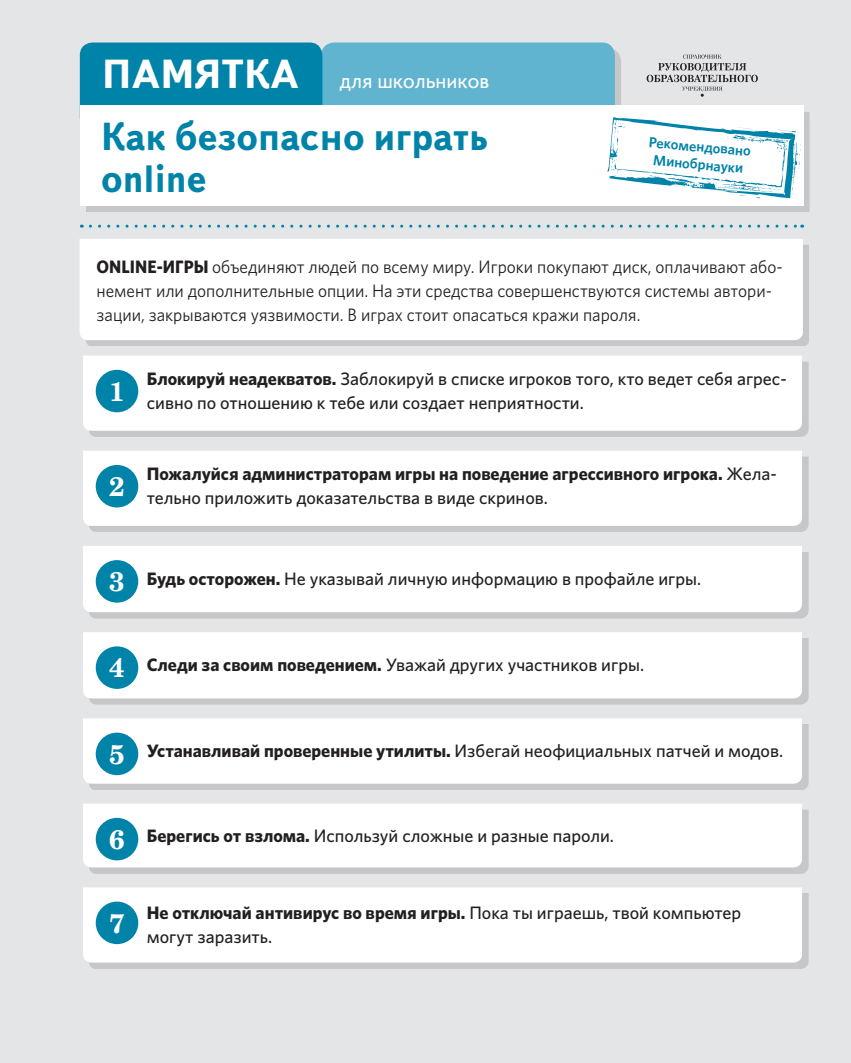
<style>
.page{position:relative;width:851px;height:1063px;background:#fff}
.page>*{position:absolute;margin:0;border:0;box-sizing:border-box;transform-origin:0 0}
.t1{font:700 40.5px "Text Book C";color:#fff}
.t2{font:700 39px/42px "Text Book C";color:#0083a9}
.t3{font:700 27px "Century Schlbk Cyr";color:#fff}
.t4{font:21px "Text Book C";color:#fff}
._01{font:500 18px/24px "Whitney";color:#231f20}
._01-2{font:18px/24px "Whitney";color:#231f20;scale:.96 1}
._01-3{font:700 18px/24px "Whitney";color:#231f20}
.t5{font:600 14.55px/17.5px "Whitney";color:#0083a9;text-align:center}
.s1{font-weight:700}
.s2{font-weight:500}
</style>
<div class="page">
<div style="left:0;top:0;width:850px;height:1063px;background:#e4e5e7"></div>
<div style="left:86px;top:48px;width:723px;height:164px;background:#231f20;opacity:.15"></div>
<div style="left:321px;top:43px;width:293px;height:87px;background:#60b4cf;border-radius:13px"></div>
<div style="left:80px;top:43px;width:242px;height:87px;background:#0083a9;border-radius:13px"></div>
<div style="left:80px;top:106px;width:723px;height:100px;background:#fff"></div>
<svg style="left:90px;top:225px;width:712px;height:3px"></svg>
<svg style="left:646px;top:55px;width:111px;height:42px"></svg>
<svg style="left:607px;top:117px;width:193px;height:82px"></svg>
<div style="left:85px;top:245px;width:724px;height:101px;background:#c7c7c9"></div>
<div style="left:80px;top:239px;width:722px;height:101px;background:#fff"></div>
<div style="left:89px;top:362px;width:719px;height:75px;background:#c7c7c9"></div>
<div style="left:83px;top:356px;width:718px;height:75px;background:#fff"></div>
<div style="left:96px;top:370px;width:42px;height:42px;background:#0083a9;border-radius:50%"></div>
<div style="left:89px;top:457px;width:719px;height:75px;background:#c7c7c9"></div>
<div style="left:83px;top:451px;width:718px;height:75px;background:#fff"></div>
<div style="left:96px;top:465px;width:42px;height:42px;background:#0083a9;border-radius:50%"></div>
<div style="left:89px;top:552px;width:719px;height:66px;background:#c7c7c9"></div>
<div style="left:83px;top:546px;width:718px;height:66px;background:#fff"></div>
<div style="left:96px;top:560px;width:42px;height:43px;background:#0083a9;border-radius:50%"></div>
<div style="left:89px;top:638px;width:719px;height:67px;background:#231f20;opacity:.15"></div>
<div style="left:83px;top:632px;width:718px;height:66px;background:#fff"></div>
<div style="left:96px;top:646px;width:42px;height:43px;background:#0083a9;border-radius:50%"></div>
<div style="left:89px;top:724px;width:719px;height:66px;background:#c7c7c9"></div>
<div style="left:83px;top:718px;width:718px;height:66px;background:#fff"></div>
<div style="left:96px;top:733px;width:42px;height:42px;background:#0083a9;border-radius:50%"></div>
<div style="left:89px;top:809px;width:719px;height:65px;background:#231f20;opacity:.15"></div>
<div style="left:83px;top:804px;width:718px;height:63px;background:#fff"></div>
<div style="left:96px;top:818px;width:42px;height:42px;background:#0083a9;border-radius:50%"></div>
<div style="left:89px;top:893px;width:719px;height:76px;background:#c7c7c9"></div>
<div style="left:83px;top:887px;width:718px;height:76px;background:#fff"></div>
<div style="left:96px;top:902px;width:42px;height:42px;background:#0083a9;border-radius:50%"></div>
<p class="t1" style="left:102px;top:51px;width:198px">ПАМЯТКА</p>
<p class="t4" style="left:339px;top:70px;width:151px">для школьников</p>
<p class="t2" style="left:101px;top:116px;width:388px">Как безопасно играть online</p>
<p class="t5" style="left:649px;top:133px;width:104px;rotate:5deg">Рекомендовано<br>Минобрнауки</p>
<p class="_01-2" style="left:97px;top:254px;width:716px"><span class="s1">ONLINE-ИГРЫ</span> объединяют людей по всему миру. Игроки покупают диск, оплачивают або&shy;немент или дополнительные опции. На эти средства совершенствуются системы автори&shy;зации, закрываются уязвимости. В играх стоит опасаться кражи пароля.</p>
<p class="t3" style="left:109px;top:374px;width:17px">1</p>
<p class="_01" style="left:147px;top:367px;width:641px"><span class="s1">Блокируй неадекватов.</span> Заблокируй в списке игроков того, кто ведет себя агрес&shy;сивно по отношению к тебе или создает неприятности.</p>
<p class="t3" style="left:109px;top:469px;width:17px">2</p>
<p class="_01-3" style="left:147px;top:462px;width:631px">Пожалуйся администраторам игры на поведение агрессивного игрока. <span class="s2">Жела&shy;тельно приложить доказательства в виде скринов.</span></p>
<p class="t3" style="left:109px;top:565px;width:17px">3</p>
<p class="_01" style="left:147px;top:566px;width:555px"><span class="s1">Будь осторожен.</span> Не указывай личную информацию в профайле игры.</p>
<p class="t3" style="left:109px;top:651px;width:17px">4</p>
<p class="_01" style="left:147px;top:652px;width:498px"><span class="s1">Следи за своим поведением.</span> Уважай других участников игры.</p>
<p class="t3" style="left:109px;top:737px;width:17px">5</p>
<p class="_01" style="left:147px;top:739px;width:637px"><span class="s1">Устанавливай проверенные утилиты.</span> Избегай неофициальных патчей и модов.</p>
<p class="t3" style="left:109px;top:822px;width:17px">6</p>
<p class="_01" style="left:147px;top:824px;width:468px"><span class="s1">Берегись от взлома.</span> Используй сложные и разные пароли.</p>
<p class="t3" style="left:109px;top:906px;width:17px">7</p>
<p class="_01" style="left:147px;top:900px;width:595px"><span class="s1">Не отключай антивирус во время игры.</span> Пока ты играешь, твой компьютер могут заразить.</p>
</div>
